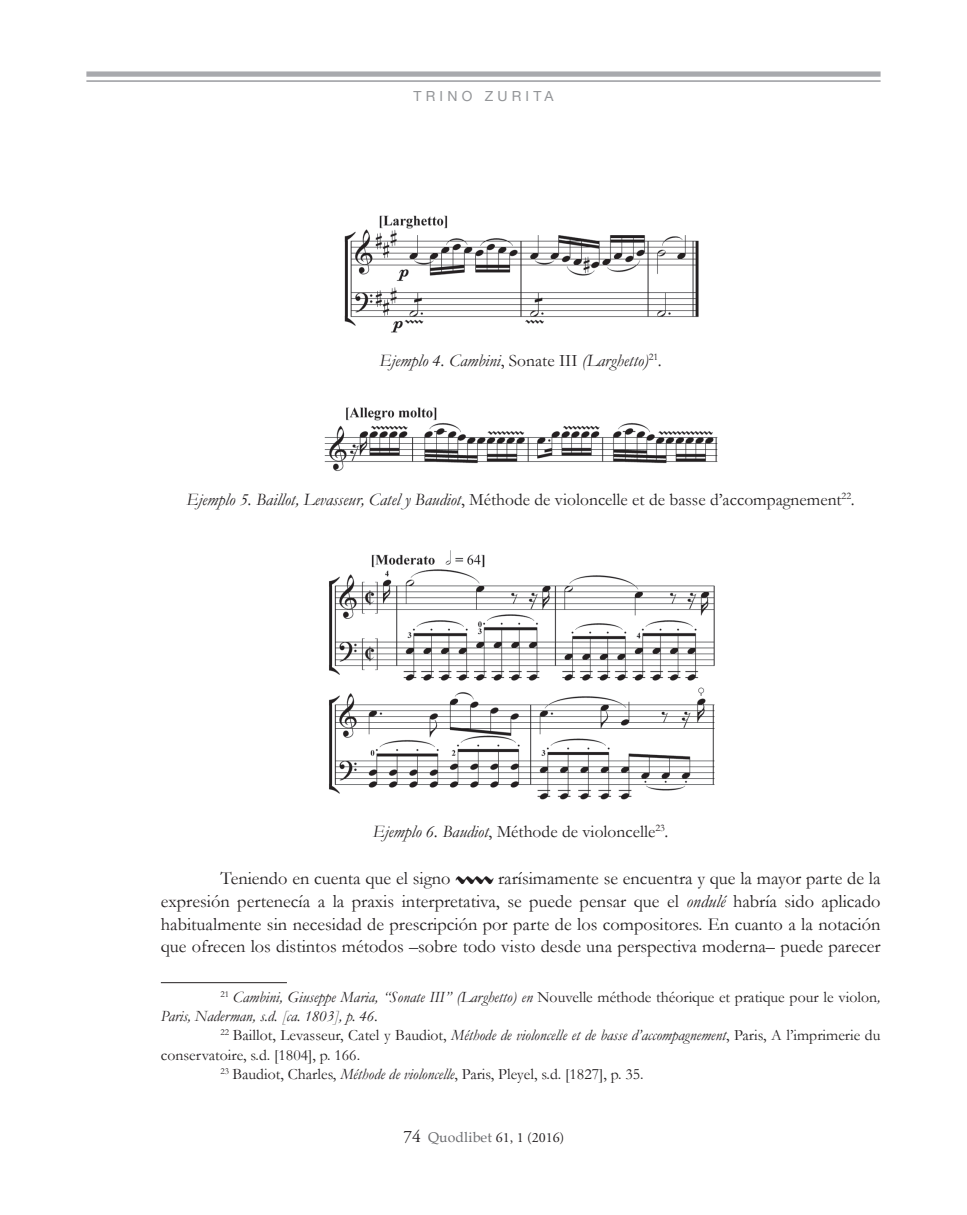
<style>
.page{position:relative;width:967px;height:1215px;background:#fff}
.page>*{position:absolute;margin:0;border:0;box-sizing:border-box;transform-origin:0 0}
.t1{font:18.38px/22.8px "Garamond";color:#231f20;text-align:justify}
.t2{font:17.5px "Garamond";color:#231f20}
.t3{font:italic 17.5px "Garamond";color:#231f20}
.t4{font:15.75px "Garamond";color:#231f20}
.t5{font:italic 15.75px/19.2px "Garamond";color:#231f20}
.t6{font:14px "Adobe Garamond Pro";color:#231f20}
.t7{font:14px "Helvetica Neue LT Std";letter-spacing:.3em;color:#939598}
.s1{font-style:normal}
.s2{font-style:italic}
.s3{font-size:17.5px}
.s4{font-family:"Book Antiqua";color:#6c6d70}
</style>
<div class="page">
<div style="left:86px;top:71px;width:794px;height:6px;background:#a8a9ad"></div>
<hr style="left:86px;top:80px;width:794px;height:2px;background:#a8a9ad">
<img style="left:344px;top:215px;width:355px;height:118px">
<img style="left:324px;top:407px;width:394px;height:64px">
<img style="left:329px;top:550px;width:386px;height:250px">
<img style="left:455px;top:876px;width:38px;height:8px">
<hr style="left:161px;top:982px;width:126px;height:1px;background:#231f20">
<p class="t7" style="left:413px;top:88px;width:141px">TRINO ZURITA</p>
<p class="t3" style="left:379px;top:348px;width:284px">Ejemplo 4. Cambini<span class="s1">, Sonate III</span> (Larghetto)<sup>21</sup>.</p>
<p class="t2" style="left:186px;top:488px;width:670px"><span class="s2">Ejemplo 5. Baillot, Levasseur, Catel y Baudiot</span>, Méthode de violoncelle et de basse d’accompagnement<sup>22</sup><span class="s2">.</span></p>
<p class="t2" style="left:372px;top:819px;width:297px"><span class="s2">Ejemplo 6. Baudiot</span>, Méthode de violoncelle<sup>23</sup><span class="s2">.</span></p>
<p class="t1" style="left:220px;top:866px;width:232px">Teniendo en cuenta que el signo</p>
<p class="t1" style="left:161px;top:866px;width:721px;text-indent:337px">rarísimamente se encuentra y que la mayor parte de la expresión pertenecía a la praxis interpretativa, se puede pensar que el <span class="s2">ondulé</span> habría sido aplicado habitualmente sin necesidad de prescripción por parte de los compositores. En cuanto a la notación que ofrecen los distintos métodos –sobre todo visto desde una perspectiva moderna– puede parecer</p>
<p class="t5" style="left:161px;top:987px;width:721px;text-indent:60px"><sup>21</sup> Cambini, Giuseppe Maria, “Sonate III” (Larghetto) en <span class="s1">Nouvelle méthode théorique et pratique pour le violon</span>,<br>Paris, Naderman, s.d. [ca. 1803], p. 46.</p>
<p class="t4" style="left:220px;top:1024px;width:661px"><sup>22</sup> Baillot, Levasseur, Catel y Baudiot, <span class="s2">Méthode de violoncelle et de basse d’accompagnement</span>, Paris, A l’imprimerie du</p>
<p class="t4" style="left:161px;top:1044px;width:201px">conservatoire, s.d. [1804], p. 166.</p>
<p class="t4" style="left:220px;top:1063px;width:425px"><sup>23</sup> Baudiot, Charles, <span class="s2">Méthode de violoncelle</span>, Paris, Pleyel, s.d. [1827], p. 35.</p>
<p class="t6" style="left:403px;top:1128px;width:162px"><span class="s3">74</span> <span class="s4">Quodlibet</span> 61, 1 (2016)</p>
</div>
